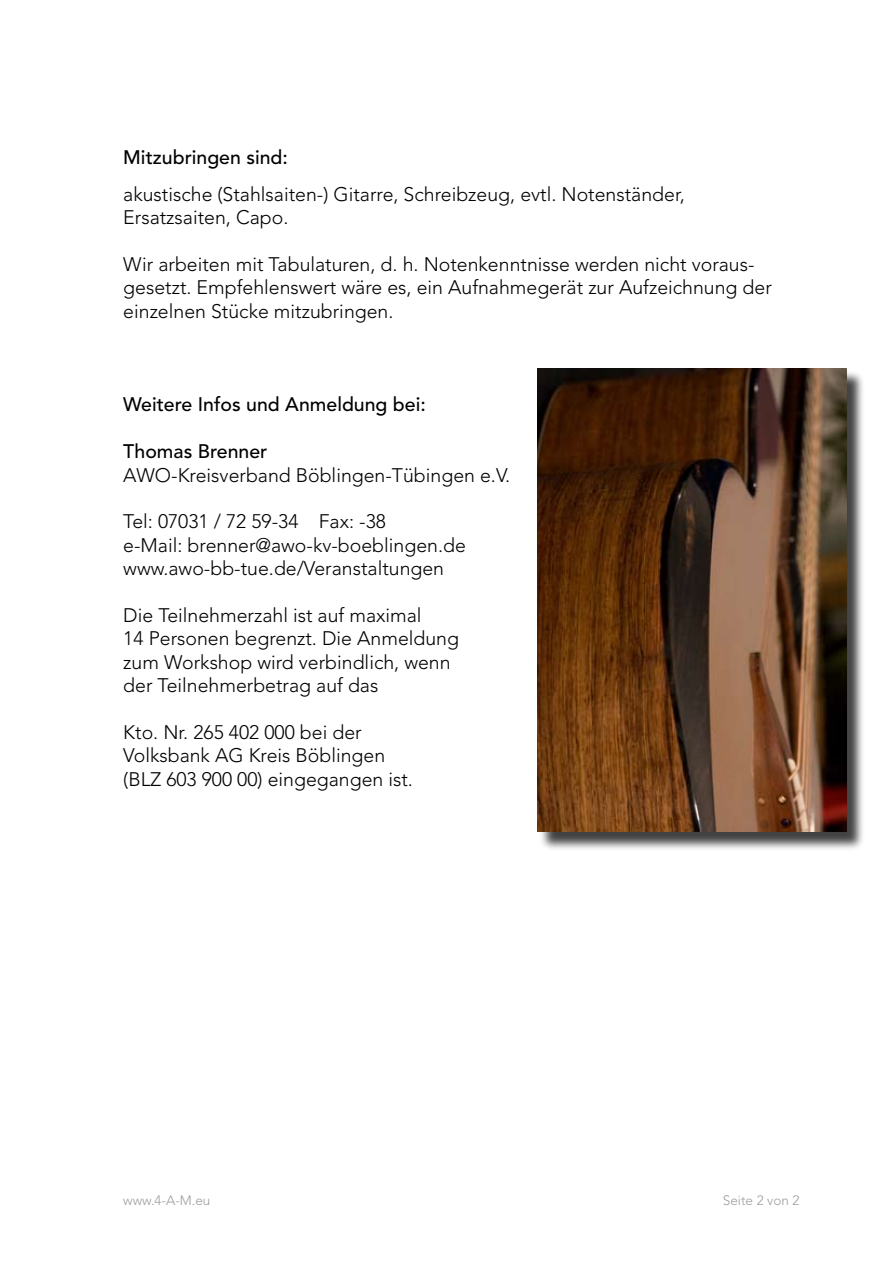
<style>
.page{position:relative;width:893px;height:1263px;background:#fff}
.page>*{position:absolute;margin:0;border:0;box-sizing:border-box;transform-origin:0 0}
.t1{font:300 19.5px/23.4px "Avenir";color:#000}
.t2{font:500 19.5px "Avenir";color:#000}
.t3{font:300 13.5px "Avenir";color:#9c9d9f}
</style>
<div class="page">
<div style="left:538px;top:368px;width:329px;height:484px;background:#000;opacity:.75"></div>
<img style="left:537px;top:368px;width:309px;height:464px">
<p class="t2" style="left:123px;top:146px;width:166px">Mitzubringen sind:</p>
<p class="t1" style="left:123px;top:182px;width:563px">akustische (Stahlsaiten-) Gitarre, Schreibzeug, evtl. Notenständer,<br>Ersatzsaiten, Capo.</p>
<p class="t1" style="left:123px;top:252px;width:650px">Wir arbeiten mit Tabulaturen, d. h. Notenkenntnisse werden nicht voraus&shy;gesetzt. Empfehlenswert wäre es, ein Aufnahmegerät zur Aufzeichnung der einzelnen Stücke mitzubringen.</p>
<p class="t2" style="left:123px;top:393px;width:304px">Weitere Infos und Anmeldung bei:</p>
<p class="t2" style="left:123px;top:440px;width:146px">Thomas Brenner</p>
<p class="t1" style="left:123px;top:463px;width:388px">AWO-Kreisverband Böblingen-Tübingen e.V.</p>
<p class="t1" style="left:123px;top:510px;width:344px">Tel: 07031 / 72 59-34 Fax: -38<br>e-Mail: brenner@awo-kv-boeblingen.de www.awo-bb-tue.de/Veranstaltungen</p>
<p class="t1" style="left:123px;top:603px;width:337px">Die Teilnehmerzahl ist auf maximal<br>14 Personen begrenzt. Die Anmeldung zum Workshop wird verbindlich, wenn der Teilnehmerbetrag auf das</p>
<p class="t1" style="left:123px;top:720px;width:291px">Kto. Nr. 265 402 000 bei der<br>Volksbank AG Kreis Böblingen (BLZ 603 900 00) eingegangen ist.</p>
<p class="t3" style="left:123px;top:1192px;width:89px">www.4-A-M.eu</p>
<p class="t3" style="left:723px;top:1192px;width:78px">Seite 2 von 2</p>
</div>
